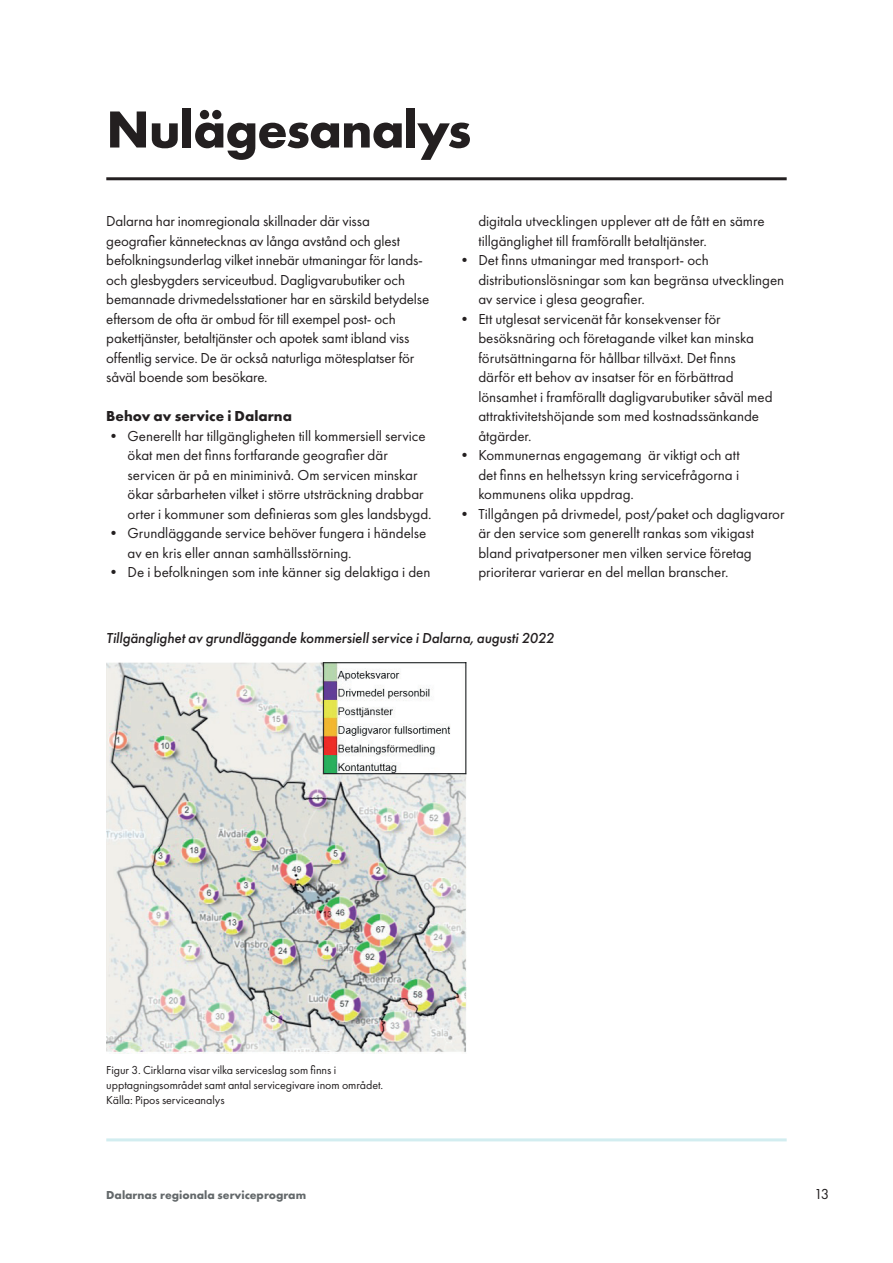
<style>
.page{position:relative;width:893px;height:1263px;background:#fff}
.page>*{position:absolute;margin:0;border:0;box-sizing:border-box;transform-origin:0 0}
.t1{font:700 54px "Futura PT";letter-spacing:-.02em;color:#231f20}
.t2{font:15px/19.5px "Futura PT";letter-spacing:-.005em;color:#231f20}
.t3{font:italic 500 15px "Futura PT";letter-spacing:-.01em;color:#231f20}
.t4{font:700 15px "Futura PT";letter-spacing:.005em;color:#231f20}
.t5{font:12px/15px "Futura PT";letter-spacing:-.005em;color:#231f20}
.t6{font:700 12px "Futura PT";color:#64696b}
</style>
<div class="page">
<hr style="left:106px;top:1138px;width:681px;height:3px;background:#d2edf0">
<hr style="left:106px;top:177px;width:681px;height:3px;background:#231f20">
<img style="left:106px;top:662px;width:360px;height:391px">
<h1 class="t1" style="left:106px;top:95px;width:367px">Nulägesanalys</h1>
<p class="t2" style="left:106px;top:211px;width:324px">Dalarna har inomregionala skillnader där vissa geografier kännetecknas av långa avstånd och glest befolkningsunderlag vilket innebär utmaningar för lands&shy;och glesbygders serviceutbud. Dagligvarubutiker och bemannade drivmedelsstationer har en särskild betydelse eftersom de ofta är ombud för till exempel post- och pakettjänster, betaltjänster och apotek samt ibland viss offentlig service. De är också naturliga mötesplatser för såväl boende som besökare.</p>
<p class="t4" style="left:106px;top:406px;width:187px">Behov av service i Dalarna</p>
<p class="t2" style="left:128px;top:426px;width:306px;text-indent:-21px">• Generellt har tillgängligheten till kommersiell service ökat men det finns fortfarande geografier där servicen är på en miniminivå. Om servicen minskar ökar sårbarheten vilket i större utsträckning drabbar orter i kommuner som definieras som gles landsbygd.</p>
<p class="t2" style="left:128px;top:523px;width:300px;text-indent:-21px">• Grundläggande service behöver fungera i händelse av en kris eller annan samhällsstörning.</p>
<p class="t2" style="left:106px;top:562px;width:326px">• De i befolkningen som inte känner sig delaktiga i den</p>
<p class="t2" style="left:478px;top:211px;width:288px">digitala utvecklingen upplever att de fått en sämre tillgänglighet till framförallt betaltjänster.</p>
<p class="t2" style="left:478px;top:250px;width:307px;text-indent:-21px">• Det finns utmaningar med transport- och distributionslösningar som kan begränsa utvecklingen av service i glesa geografier.</p>
<p class="t2" style="left:478px;top:309px;width:296px;text-indent:-21px">• Ett utglesat servicenät får konsekvenser för besöksnäring och företagande vilket kan minska förutsättningarna för hållbar tillväxt. Det finns därför ett behov av insatser för en förbättrad lönsamhet i framförallt dagligvarubutiker såväl med attraktivitetshöjande som med kostnadssänkande åtgärder.</p>
<p class="t2" style="left:478px;top:445px;width:263px;text-align:justify;text-indent:-21px">• Kommunernas engagemang är viktigt och att det finns en helhetssyn kring servicefrågorna i kommunens olika uppdrag.</p>
<p class="t2" style="left:478px;top:504px;width:308px;text-indent:-21px">• Tillgången på drivmedel, post/paket och dagligvaror är den service som generellt rankas som vikigast bland privatpersoner men vilken service företag prioriterar varierar en del mellan branscher.</p>
<p class="t3" style="left:106px;top:629px;width:450px">Tillgänglighet av grundläggande kommersiell service i Dalarna, augusti 2022</p>
<p class="t5" style="left:106px;top:1062px;width:279px">Figur 3. Cirklarna visar vilka serviceslag som finns i upptagningsområdet samt antal servicegivare inom området.<br>Källa: Pipos serviceanalys</p>
<p class="t6" style="left:106px;top:1187px;width:201px">Dalarnas regionala serviceprogram</p>
<p class="t2" style="left:814px;top:1184px;width:16px">13</p>
</div>
